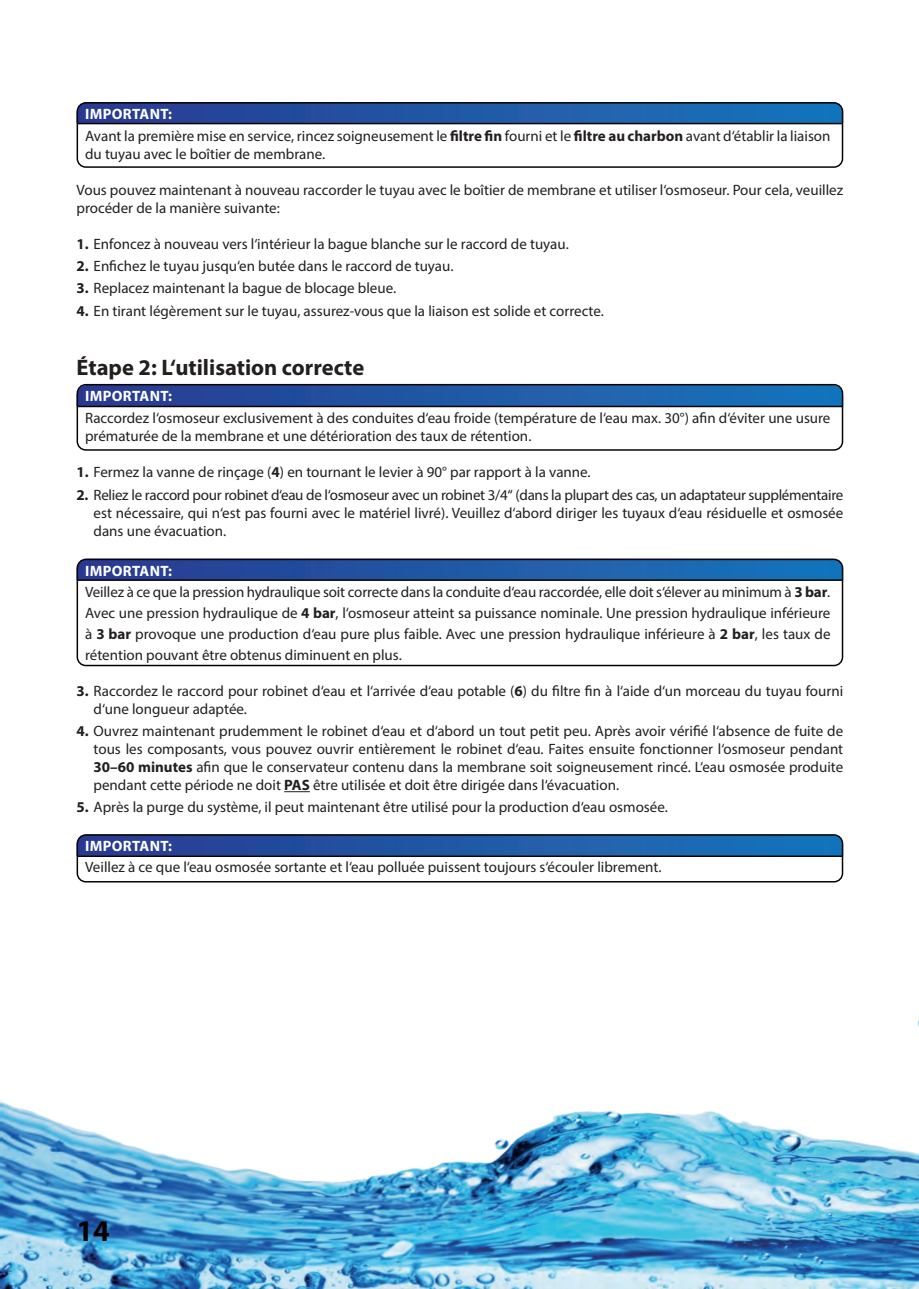
<style>
.page{position:relative;width:919px;height:1289px;background:#fff}
.page>*{position:absolute;margin:0;border:0;box-sizing:border-box;transform-origin:0 0}
.t1{font:700 30px "Myriad Pro";color:#080302}
.t2{font:700 22.5px "Myriad Pro";color:#231f20}
.t3{font:15px/18px "Myriad Pro";color:#231f20}
.t4{font:700 15px "Myriad Pro";letter-spacing:.02em;color:#fff}
.s1{font-weight:700;color:#fff}
.s2{font-weight:700}
</style>
<div class="page">
<svg style="left:77px;top:102px;width:766px;height:21px;background:#2057a4"></svg>
<svg style="left:77px;top:385px;width:766px;height:21px;background:#2056a3"></svg>
<div style="left:77px;top:102px;width:766px;height:66px;border:2px solid #080302;border-radius:9px"></div>
<div style="left:77px;top:384px;width:766px;height:66px;border:2px solid #080302;border-radius:9px"></div>
<hr style="left:77px;top:123px;width:765px;height:1px;background:#080302">
<hr style="left:78px;top:406px;width:764px;height:1px;background:#080302">
<img style="left:0;top:558px;width:918px;height:730px">
<p class="t3" style="left:85px;top:102px;width:746px;line-height:22.2px"><span class="s1">IMPORTANT:<br></span>Avant la première mise en service, rincez soigneusement le <span class="s2">filtre fin</span> fourni et le <span class="s2">filtre au charbon</span> avant d‘établir la liaison</p>
<p class="t3" style="left:85px;top:145px;width:240px">du tuyau avec le boîtier de membrane.</p>
<p class="t3" style="left:77px;top:181px;width:768px">Vous pouvez maintenant à nouveau raccorder le tuyau avec le boîtier de membrane et utiliser l‘osmoseur. Pour cela, veuillez procéder de la manière suivante:</p>
<p class="t3" style="left:77px;top:235px;width:492px"><span class="s2">1.</span> Enfoncez à nouveau vers l‘intérieur la bague blanche sur le raccord de tuyau.</p>
<p class="t3" style="left:77px;top:257px;width:377px"><span class="s2">2.</span> Enfichez le tuyau jusqu‘en butée dans le raccord de tuyau.</p>
<p class="t3" style="left:77px;top:279px;width:320px"><span class="s2">3.</span> Replacez maintenant la bague de blocage bleue.</p>
<p class="t3" style="left:77px;top:301px;width:527px"><span class="s2">4.</span> En tirant légèrement sur le tuyau, assurez-vous que la liaison est solide et correcte.</p>
<h2 class="t2" style="left:77px;top:353px;width:289px">Étape 2: L‘utilisation correcte</h2>
<p class="t4" style="left:85px;top:386px;width:88px">IMPORTANT:</p>
<p class="t3" style="left:85px;top:409px;width:746px">Raccordez l‘osmoseur exclusivement à des conduites d‘eau froide (température de l‘eau max. 30°) afin d‘éviter une usure prématurée de la membrane et une détérioration des taux de rétention.</p>
<p class="t3" style="left:77px;top:463px;width:514px"><span class="s2">1.</span> Fermez la vanne de rinçage (<span class="s2">4</span>) en tournant le levier à 90° par rapport à la vanne.</p>
<p class="t3" style="left:94px;top:485px;width:751px;text-align:justify;text-indent:-17px"><span class="s2">2.</span> Reliez le raccord pour robinet d‘eau de l‘osmoseur avec un robinet 3/4“ (dans la plupart des cas, un adaptateur supplémentaire est nécessaire, qui n‘est pas fourni avec le matériel livré). Veuillez d‘abord diriger les tuyaux d‘eau résiduelle et osmosée dans une évacuation.</p>
<p class="t3" style="left:85px;top:560px;width:746px;line-height:21px"><span class="s1">IMPORTANT:<br></span>Veillez à ce que la pression hydraulique soit correcte dans la conduite d‘eau raccordée, elle doit s‘élever au minimum à <span class="s2">3 bar</span>.<br>Avec une pression hydraulique de <span class="s2">4 bar</span>, l‘osmoseur atteint sa puissance nominale. Une pression hydraulique inférieure à <span class="s2">3 bar</span> provoque une production d‘eau pure plus faible. Avec une pression hydraulique inférieure à <span class="s2">2 bar</span>, les taux de rétention pouvant être obtenus diminuent en plus.</p>
<p class="t3" style="left:94px;top:681px;width:751px;text-indent:-17px"><span class="s2">3.</span> Raccordez le raccord pour robinet d‘eau et l‘arrivée d‘eau potable (<span class="s2">6</span>) du filtre fin à l‘aide d‘un morceau du tuyau fourni d‘une longueur adaptée.</p>
<p class="t3" style="left:94px;top:722px;width:751px;text-align:justify;text-indent:-17px"><span class="s2">4.</span> Ouvrez maintenant prudemment le robinet d‘eau et d‘abord un tout petit peu. Après avoir vérifié l‘absence de fuite de tous les composants, vous pouvez ouvrir entièrement le robinet d‘eau. Faites ensuite fonctionner l‘osmoseur pendant <span class="s2">30–60 minutes</span> afin que le conservateur contenu dans la membrane soit soigneusement rincé. L‘eau osmosée produite pendant cette période ne doit <span class="s2">PAS</span> être utilisée et doit être dirigée dans l‘évacuation.</p>
<p class="t3" style="left:77px;top:798px;width:591px"><span class="s2">5.</span> Après la purge du système, il peut maintenant être utilisé pour la production d‘eau osmosée.</p>
<p class="t4" style="left:85px;top:836px;width:88px">IMPORTANT:</p>
<p class="t3" style="left:85px;top:858px;width:576px">Veillez à ce que l‘eau osmosée sortante et l‘eau polluée puissent toujours s‘écouler librement.</p>
<h1 class="t1" style="left:77px;top:1211px;width:35px">14</h1>
</div>
